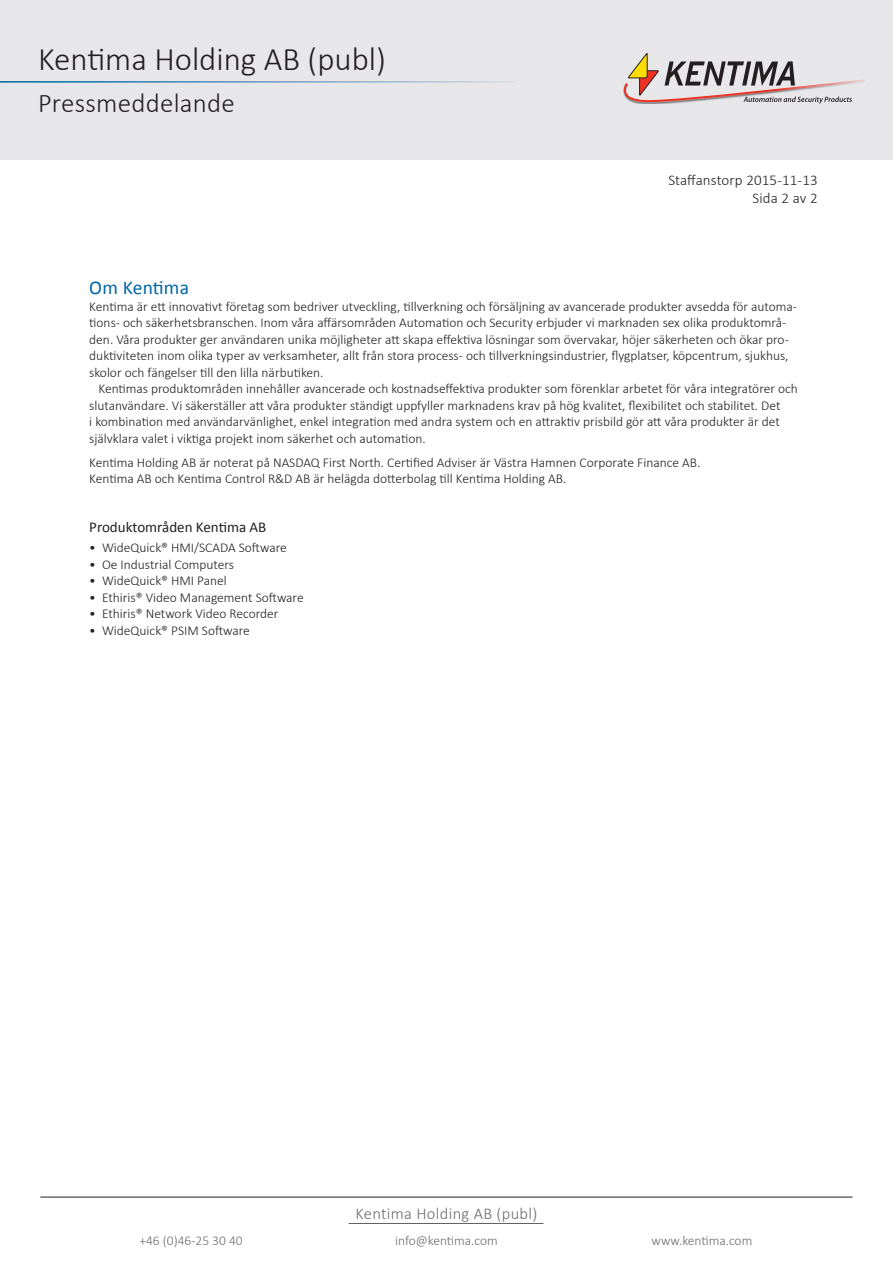
<style>
.page{position:relative;width:893px;height:1263px;background:#fff}
.page>*{position:absolute;margin:0;border:0;box-sizing:border-box;transform-origin:0 0}
.t1{font:300 33px "Calibri";color:#231f20}
.t2{font:300 27px "Calibri";letter-spacing:.01em;color:#231f20}
.Rubrik_Om_Kentima{font:19.5px "Calibri";letter-spacing:.01em;color:#0065a4}
.t3{font:300 16.5px "Calibri";letter-spacing:.02em;color:#6c6d70}
.Ingress{font:300 15px "Calibri";letter-spacing:.01em;color:#231f20}
.Rubrik_-_Kentimas_pr{font:15px "Calibri";color:#231f20}
.Brödtext_Om_Kentima{font:300 13.5px/16.5px "Calibri";color:#231f20}
.Brödtext{font:300 13.5px "Calibri";color:#231f20}
.t4{font:300 13.5px "Calibri";color:#6c6d70}
</style>
<div class="page">
<div style="left:0;top:0;width:893px;height:159px;background:#e7e7e9"></div>
<hr style="left:0;top:81px;width:516px;height:2px;background:#fff">
<svg style="left:623px;top:53px;width:242px;height:51px"></svg>
<hr style="left:40px;top:1197px;width:813px;height:1px;background:#231f20">
<hr style="left:349px;top:1223px;width:194px;height:1px;background:#636366">
<h1 class="t1" style="left:38px;top:39px;width:349px">Kentima Holding AB (publ)</h1>
<h2 class="t2" style="left:38px;top:86px;width:198px">Pressmeddelande</h2>
<p class="Ingress" style="left:668px;top:171px;width:151px">Staffanstorp 2015-11-13</p>
<p class="Ingress" style="left:752px;top:189px;width:67px">Sida 2 av 2</p>
<p class="Rubrik_Om_Kentima" style="left:89px;top:275px;width:101px">Om Kentima</p>
<p class="Brödtext_Om_Kentima" style="left:89px;top:298px;width:709px">Kentima är ett innovativt företag som bedriver utveckling, tillverkning och försäljning av avancerade produkter avsedda för automa&shy;tions- och säkerhetsbranschen. Inom våra affärsområden Automation och Security erbjuder vi marknaden sex olika produktområ&shy;den. Våra produkter ger användaren unika möjligheter att skapa effektiva lösningar som övervakar, höjer säkerheten och ökar pro&shy;duktiviteten inom olika typer av verksamheter, allt från stora process- och tillverkningsindustrier, flygplatser, köpcentrum, sjukhus, skolor och fängelser till den lilla närbutiken.</p>
<p class="Brödtext_Om_Kentima" style="left:89px;top:380px;width:710px;text-indent:9px">Kentimas produktområden innehåller avancerade och kostnadseffektiva produkter som förenklar arbetet för våra integratörer och slutanvändare. Vi säkerställer att våra produkter ständigt uppfyller marknadens krav på hög kvalitet, flexibilitet och stabilitet. Det<br>i kombination med användarvänlighet, enkel integration med andra system och en attraktiv prisbild gör att våra produkter är det självklara valet i viktiga projekt inom säkerhet och automation.</p>
<p class="Brödtext_Om_Kentima" style="left:89px;top:454px;width:613px">Kentima Holding AB är noterat på NASDAQ First North. Certified Adviser är Västra Hamnen Corporate Finance AB.</p>
<p class="Brödtext" style="left:89px;top:470px;width:478px">Kentima AB och Kentima Control R&amp;D AB är helägda dotterbolag till Kentima Holding AB.</p>
<p class="Rubrik_-_Kentimas_pr" style="left:89px;top:517px;width:179px">Produktområden Kentima AB</p>
<p class="Brödtext_Om_Kentima" style="left:89px;top:539px;width:199px">• WideQuick® HMI/SCADA Software</p>
<p class="Brödtext_Om_Kentima" style="left:89px;top:556px;width:146px">• Oe Industrial Computers</p>
<p class="Brödtext_Om_Kentima" style="left:89px;top:572px;width:139px">• WideQuick® HMI Panel</p>
<p class="Brödtext_Om_Kentima" style="left:89px;top:589px;width:216px">• Ethiris® Video Management Software</p>
<p class="Brödtext_Om_Kentima" style="left:89px;top:605px;width:191px">• Ethiris® Network Video Recorder</p>
<p class="Brödtext_Om_Kentima" style="left:89px;top:622px;width:162px">• WideQuick® PSIM Software</p>
<p class="t3" style="left:356px;top:1203px;width:183px">Kentima Holding AB (publ)</p>
<p class="t4" style="left:139px;top:1232px;width:105px">+46 (0)46-25 30 40</p>
<p class="t4" style="left:395px;top:1232px;width:104px">info@kentima.com</p>
<p class="t4" style="left:652px;top:1232px;width:102px">www.kentima.com</p>
</div>
